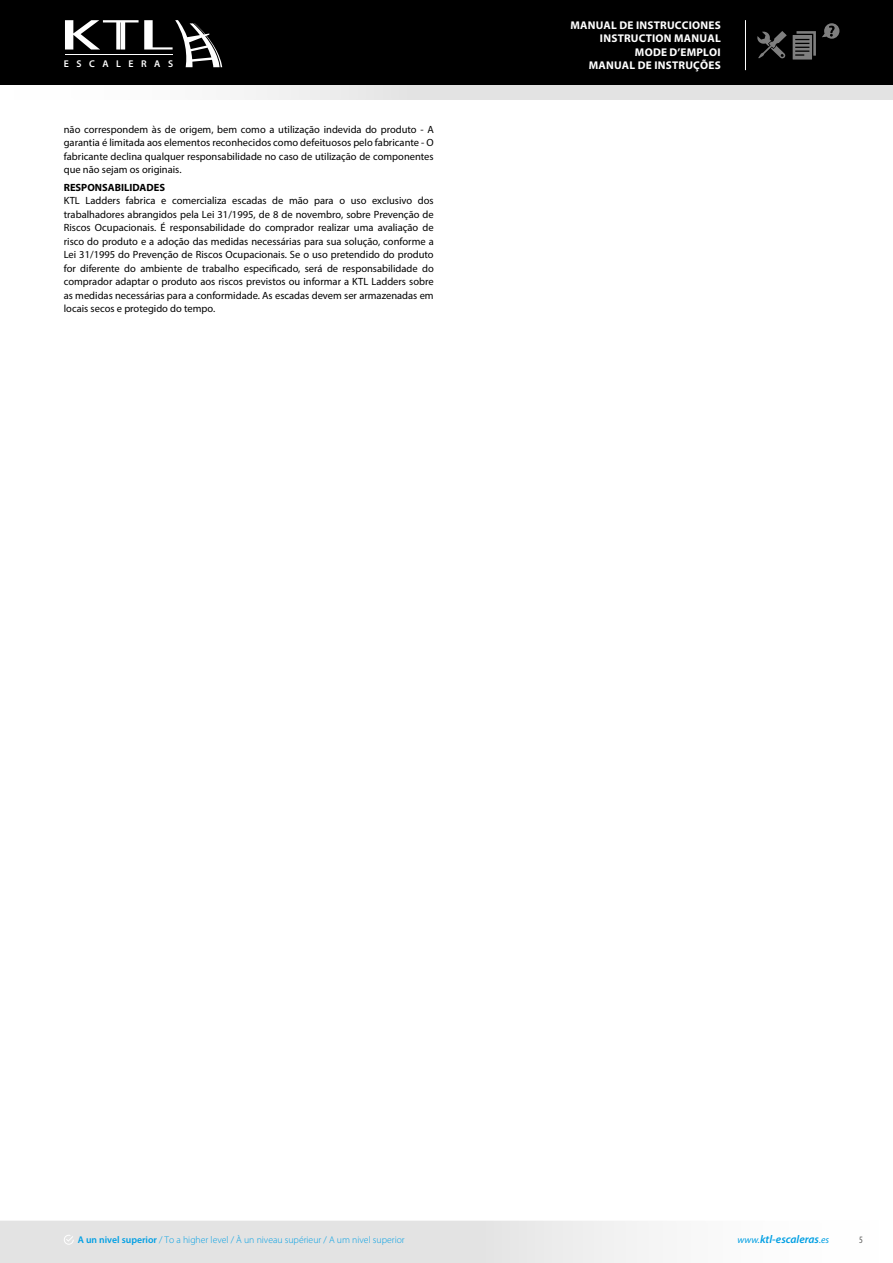
<style>
.page{position:relative;width:893px;height:1263px;background:#fff}
.page>*{position:absolute;margin:0;border:0;box-sizing:border-box;transform-origin:0 0}
.t1{font:700 11.25px/13.5px "Myriad Pro";letter-spacing:.02em;color:#fff;text-align:right}
.t2{font:italic 600 11.25px "Myriad Pro";color:#009fe3}
.t3{font:10.5px/13.5px "Myriad Pro";color:#000;text-align:justify}
.t4{font:700 10.5px "Myriad Pro";color:#000}
.t5{font:600 9.9px "Myriad Pro";letter-spacing:.765em;color:#fff}
.t6{font:300 9.75px "Myriad Pro";color:#009fe3}
.t7{font:condensed 9.75px "Myriad";color:#575756}
.s1{font-weight:600}
.s2{font-weight:400;font-size:9.75px}
</style>
<div class="page">
<svg style="left:244px;top:85px;width:649px;height:15px;background:#e5e5e5"></svg>
<div style="left:0;top:0;width:893px;height:85px;background:#000"></div>
<svg style="left:65px;top:20px;width:157px;height:47px"></svg>
<svg style="left:757px;top:31px;width:30px;height:27px"></svg>
<svg style="left:824px;top:23px;width:16px;height:16px"></svg>
<svg style="left:822px;top:26px;width:13px;height:11px"></svg>
<svg style="left:793px;top:31px;width:23px;height:29px"></svg>
<div style="left:0;top:1221px;width:893px;height:42px;background:linear-gradient(to right,#dbdbdb,#fcfcfc)"></div>
<svg style="left:64px;top:1235px;width:10px;height:10px"></svg>
<hr style="left:745px;top:20px;width:1px;height:50px;background:#fff">
<p class="t5" style="left:64px;top:57px;width:111px">ESCALERAS</p>
<p class="t3" style="left:64px;top:122px;width:371px">não correspondem às de origem, bem como a utilização indevida do produto - A garantia é limitada aos elementos reconhecidos como defeituosos pelo fabricante - O fabricante declina qualquer responsabilidade no caso de utilização de componentes que não sejam os originais.</p>
<p class="t4" style="left:64px;top:180px;width:103px">RESPONSABILIDADES</p>
<p class="t3" style="left:64px;top:194px;width:371px">KTL Ladders fabrica e comercializa escadas de mão para o uso exclusivo dos trabalhadores abrangidos pela Lei 31/1995, de 8 de novembro, sobre Prevenção de Riscos Ocupacionais. É responsabilidade do comprador realizar uma avaliação de risco do produto e a adoção das medidas necessárias para sua solução, conforme a Lei 31/1995 do Prevenção de Riscos Ocupacionais. Se o uso pretendido do produto for diferente do ambiente de trabalho especificado, será de responsabilidade do comprador adaptar o produto aos riscos previstos ou informar a KTL Ladders sobre as medidas necessárias para a conformidade. As escadas devem ser armazenadas em locais secos e protegido do tempo.</p>
<p class="t1" style="left:570px;top:18px;width:152px">MANUAL DE INSTRUCCIONES<br>INSTRUCTION MANUAL<br>MODE D’EMPLOI<br>MANUAL DE INSTRUÇÕES</p>
<p class="t6" style="left:78px;top:1234px;width:328px"><span class="s1">A un nivel superior</span> / To a higher level / À un niveau supérieur / A um nivel superior</p>
<p class="t2" style="left:737px;top:1232px;width:93px"><span class="s2">www.</span>ktl-escaleras<span class="s2">.es</span></p>
<p class="t7" style="left:859px;top:1235px;width:5px">5</p>
</div>
